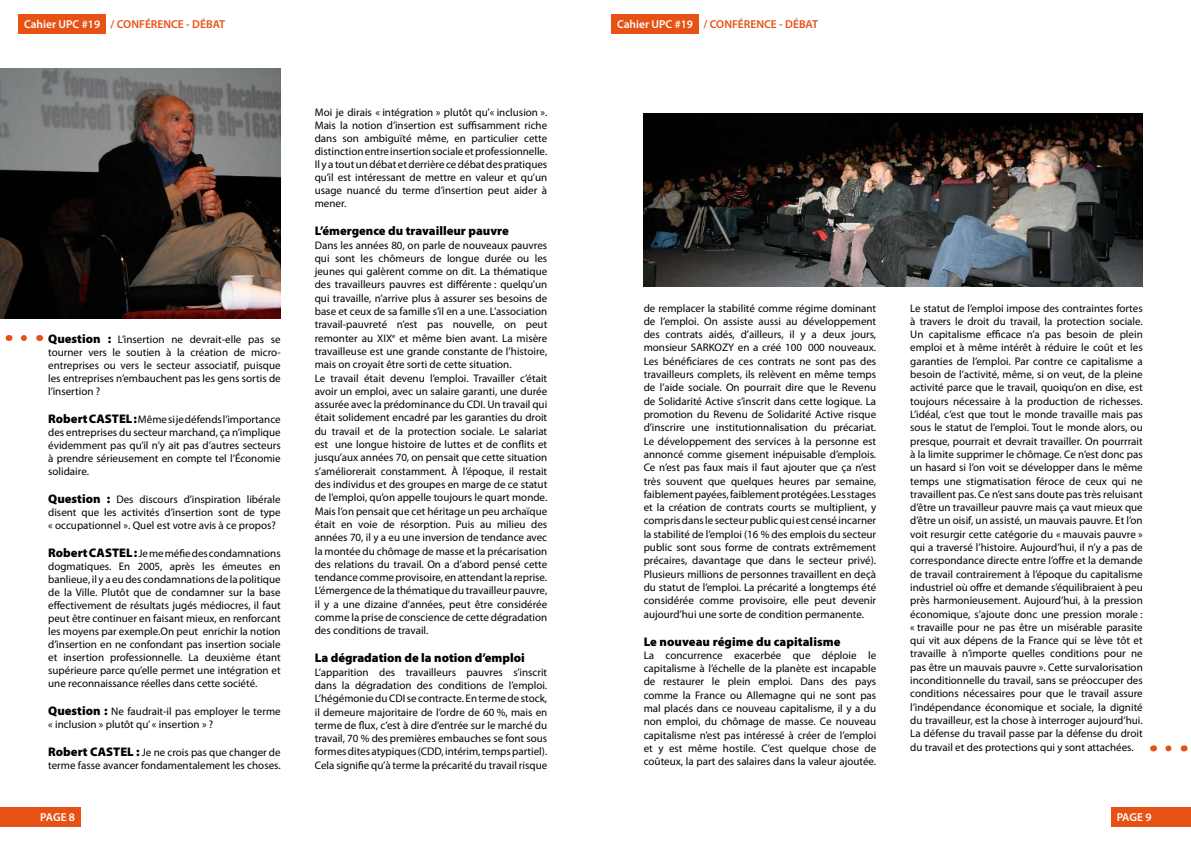
<style>
.page{position:relative;width:1191px;height:842px;background:#fff}
.page>*{position:absolute;margin:0;border:0;box-sizing:border-box;transform-origin:0 0}
.t1{font:900 12.5px "Myriad Pro";color:#000}
.t2{font:600 11.5px "Myriad Pro";color:#e75113}
.t3{font:600 11.5px "Myriad Pro";letter-spacing:-.02em;color:#fff}
.t4{font:11px/13.3px "Myriad Pro";color:#000;text-align:justify}
.s1{color:#fff}
.s2{font-weight:900;font-size:12.5px}
</style>
<div class="page">
<div style="left:18px;top:14px;width:88px;height:20px;background:#e75113"></div>
<div style="left:611px;top:14px;width:88px;height:20px;background:#e75113"></div>
<div style="left:0;top:806px;width:81px;height:20px;background:#e75113"></div>
<div style="left:1111px;top:806px;width:80px;height:20px;background:#e75113"></div>
<svg style="left:24px;top:335px;width:3px;height:6px"></svg>
<svg style="left:1168px;top:745px;width:4px;height:6px"></svg>
<img style="left:0;top:68px;width:281px;height:250px">
<img style="left:643px;top:113px;width:499px;height:173px">
<p class="t2" style="left:24px;top:17px;width:202px"><span class="s1">Cahier UPC #19</span> / CONFÉRENCE - DÉBAT</p>
<p class="t2" style="left:617px;top:17px;width:202px"><span class="s1">Cahier UPC #19</span> / CONFÉRENCE - DÉBAT</p>
<p class="t4" style="left:48px;top:332px;width:234px;line-height:13px"><span class="s2">Question :</span> L’insertion ne devrait-elle pas se tourner vers le soutien à la création de micro&shy;entreprises ou vers le secteur associatif, puisque les entreprises n’embauchent pas les gens sortis de l’insertion ?</p>
<p class="t4" style="left:48px;top:412px;width:234px;line-height:13px"><span class="s2">Robert CASTEL :</span> Même si je défends l’importance des entreprises du secteur marchand, ça n’implique évidemment pas qu’il n’y ait pas d’autres secteurs à prendre sérieusement en compte tel l’Économie solidaire.</p>
<p class="t4" style="left:48px;top:492px;width:234px;line-height:13px"><span class="s2">Question :</span> Des discours d’inspiration libérale disent que les activités d’insertion sont de type « occupationnel ». Quel est votre avis à ce propos?</p>
<p class="t4" style="left:48px;top:546px;width:234px;line-height:13px"><span class="s2">Robert CASTEL :</span> Je me méfie des condamnations dogmatiques. En 2005, après les émeutes en banlieue, il y a eu des condamnations de la politique de la Ville. Plutôt que de condamner sur la base effectivement de résultats jugés médiocres, il faut peut être continuer en faisant mieux, en renforcant les moyens par exemple.On peut enrichir la notion d’insertion en ne confondant pas insertion sociale et insertion professionnelle. La deuxième étant supérieure parce qu’elle permet une intégration et une reconnaissance réelles dans cette société.</p>
<p class="t4" style="left:48px;top:704px;width:234px;line-height:13px"><span class="s2">Question :</span> Ne faudrait-il pas employer le terme « inclusion » plutôt qu’ « insertion » ?</p>
<p class="t4" style="left:48px;top:745px;width:234px;line-height:13px"><span class="s2">Robert CASTEL :</span> Je ne crois pas que changer de terme fasse avancer fondamentalement les choses.</p>
<p class="t4" style="left:315px;top:106px;width:234px;line-height:13px">Moi je dirais « intégration » plutôt qu’« inclusion ».<br>Mais la notion d’insertion est suffisamment riche dans son ambiguïté même, en particulier cette distinction entre insertion sociale et professionnelle.<br>Il y a tout un débat et derrière ce débat des pratiques qu’il est intéressant de mettre en valeur et qu’un usage nuancé du terme d’insertion peut aider à mener.</p>
<p class="t1" style="left:315px;top:224px;width:196px">L’émergence du travailleur pauvre</p>
<p class="t4" style="left:315px;top:238px;width:234px;text-align:left">Dans les années 80, on parle de nouveaux pauvres qui sont les chômeurs de longue durée ou les jeunes qui galèrent comme on dit. La thématique des travailleurs pauvres est différente : quelqu’un qui travaille, n’arrive plus à assurer ses besoins de base et ceux de sa famille s’il en a une. L’association travail-pauvreté n’est pas nouvelle, on peut remonter au XIX<sup>e</sup> et même bien avant. La misère travailleuse est une grande constante de l’histoire, mais on croyait être sorti de cette situation.<br>Le travail était devenu l’emploi. Travailler c’était avoir un emploi, avec un salaire garanti, une durée assurée avec la prédominance du CDI. Un travail qui était solidement encadré par les garanties du droit du travail et de la protection sociale. Le salariat est une longue histoire de luttes et de conflits et jusqu’aux années 70, on pensait que cette situation s’améliorerait constamment. À l’époque, il restait des individus et des groupes en marge de ce statut de l’emploi, qu’on appelle toujours le quart monde.<br>Mais l’on pensait que cet héritage un peu archaïque était en voie de résorption. Puis au milieu des années 70, il y a eu une inversion de tendance avec la montée du chômage de masse et la précarisation des relations du travail. On a d’abord pensé cette tendance comme provisoire, en attendant la reprise.<br>L’émergence de la thématique du travailleur pauvre, il y a une dizaine d’années, peut être considérée comme la prise de conscience de cette dégradation des conditions de travail.</p>
<p class="t1" style="left:315px;top:651px;width:211px">La dégradation de la notion d’emploi</p>
<p class="t4" style="left:315px;top:665px;width:234px">L’apparition des travailleurs pauvres s’inscrit dans la dégradation des conditions de l’emploi.<br>L’hégémonie du CDI se contracte. En terme de stock, il demeure majoritaire de l’ordre de 60 %, mais en terme de flux, c’est à dire d’entrée sur le marché du travail, 70 % des premières embauches se font sous formes dites atypiques (CDD, intérim, temps partiel).<br>Cela signifie qu’à terme la précarité du travail risque</p>
<p class="t4" style="left:643px;top:301px;width:234px">de remplacer la stabilité comme régime dominant de l’emploi. On assiste aussi au développement des contrats aidés, d’ailleurs, il y a deux jours, monsieur SARKOZY en a créé 100 000 nouveaux.<br>Les bénéficiares de ces contrats ne sont pas des travailleurs complets, ils relèvent en même temps de l’aide sociale. On pourrait dire que le Revenu de Solidarité Active s’inscrit dans cette logique. La promotion du Revenu de Solidarité Active risque d’inscrire une institutionnalisation du précariat.<br>Le développement des services à la personne est annoncé comme gisement inépuisable d’emplois.<br>Ce n’est pas faux mais il faut ajouter que ça n’est très souvent que quelques heures par semaine, faiblement payées, faiblement protégées. Les stages et la création de contrats courts se multiplient, y compris dans le secteur public qui est censé incarner la stabilité de l’emploi (16 % des emplois du secteur public sont sous forme de contrats extrêmement précaires, davantage que dans le secteur privé).<br>Plusieurs millions de personnes travaillent en deçà du statut de l’emploi. La précarité a longtemps été considérée comme provisoire, elle peut devenir aujourd’hui une sorte de condition permanente.</p>
<p class="t1" style="left:643px;top:634px;width:198px">Le nouveau régime du capitalisme</p>
<p class="t4" style="left:643px;top:648px;width:234px">La concurrence exacerbée que déploie le capitalisme à l’échelle de la planète est incapable de restaurer le plein emploi. Dans des pays comme la France ou Allemagne qui ne sont pas mal placés dans ce nouveau capitalisme, il y a du non emploi, du chômage de masse. Ce nouveau capitalisme n’est pas intéressé à créer de l’emploi et y est même hostile. C’est quelque chose de coûteux, la part des salaires dans la valeur ajoutée.</p>
<p class="t4" style="left:910px;top:301px;width:234px">Le statut de l’emploi impose des contraintes fortes à travers le droit du travail, la protection sociale.<br>Un capitalisme efficace n’a pas besoin de plein emploi et à même intérêt à réduire le coût et les garanties de l’emploi. Par contre ce capitalisme a besoin de l’activité, même, si on veut, de la pleine activité parce que le travail, quoiqu’on en dise, est toujours nécessaire à la production de richesses.<br>L’idéal, c’est que tout le monde travaille mais pas sous le statut de l’emploi. Tout le monde alors, ou presque, pourrait et devrait travailler. On pourrrait à la limite supprimer le chômage. Ce n’est donc pas un hasard si l’on voit se développer dans le même temps une stigmatisation féroce de ceux qui ne travaillent pas. Ce n’est sans doute pas très reluisant d’être un travailleur pauvre mais ça vaut mieux que d’être un oisif, un assisté, un mauvais pauvre. Et l’on voit resurgir cette catégorie du « mauvais pauvre » qui a traversé l’histoire. Aujourd’hui, il n’y a pas de correspondance directe entre l’offre et la demande de travail contrairement à l’époque du capitalisme industriel où offre et demande s’équilibraient à peu près harmonieusement. Aujourd’hui, à la pression économique, s’ajoute donc une pression morale : « travaille pour ne pas être un misérable parasite qui vit aux dépens de la France qui se lève tôt et travaille à n’importe quelles conditions pour ne pas être un mauvais pauvre ». Cette survalorisation inconditionnelle du travail, sans se préoccuper des conditions nécessaires pour que le travail assure l’indépendance économique et sociale, la dignité du travailleur, est la chose à interroger aujourd’hui.<br>La défense du travail passe par la défense du droit du travail et des protections qui y sont attachées.</p>
<p class="t3" style="left:40px;top:810px;width:36px">PAGE 8</p>
<p class="t3" style="left:1116px;top:810px;width:36px">PAGE 9</p>
</div>
